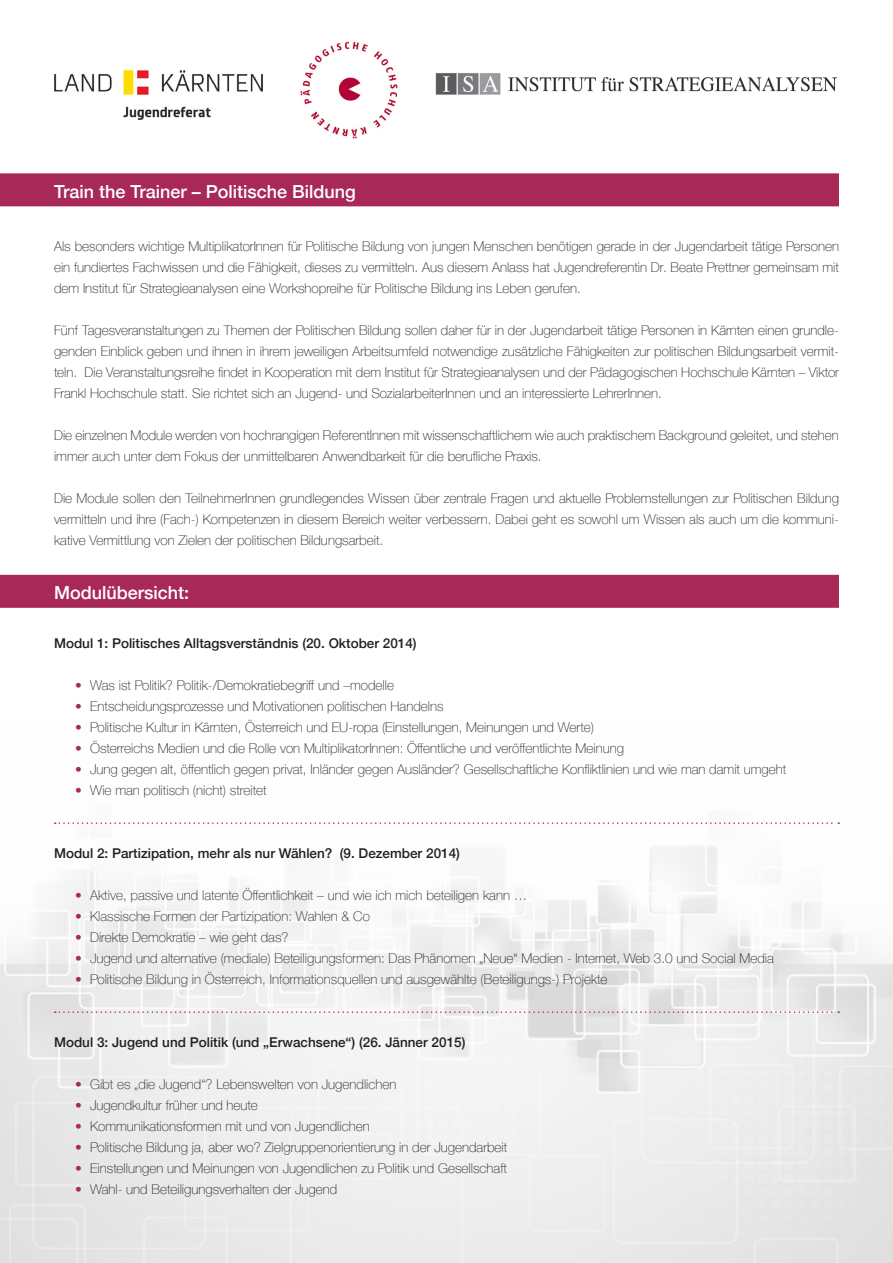
<style>
.page{position:relative;width:893px;height:1263px;background:#fff}
.page>*{position:absolute;margin:0;border:0;box-sizing:border-box;transform-origin:0 0}
.t1{font:500 18px "Helvetica Neue";color:#fff}
.t2{font:100 13.5px/21px "Helvetica Neue";color:#231f20;text-align:justify}
.t3{font:500 13.5px "Helvetica Neue";color:#231f20}
.s1{color:#a82957}
</style>
<div class="page">
<img style="left:0;top:822px;width:893px;height:441px">
<div style="left:0;top:173px;width:839px;height:33px;background:#a82957"></div>
<div style="left:0;top:575px;width:839px;height:33px;background:#a82957"></div>
<svg style="left:55px;top:822px;width:784px;height:2px"></svg>
<svg style="left:55px;top:1011px;width:784px;height:2px"></svg>
<img style="left:435px;top:73px;width:402px;height:22px">
<img style="left:54px;top:71px;width:208px;height:48px">
<img style="left:300px;top:41px;width:98px;height:98px">
<h1 class="t1" style="left:54px;top:177px;width:303px">Train the Trainer – Politische Bildung</h1>
<p class="t2" style="left:54px;top:236px;width:787px">Als besonders wichtige MultiplikatorInnen für Politische Bildung von jungen Menschen benötigen gerade in der Jugendarbeit tätige Personen ein fundiertes Fachwissen und die Fähigkeit, dieses zu vermitteln. Aus diesem Anlass hat Jugendreferentin Dr. Beate Prettner gemeinsam mit dem Institut für Strategieanalysen eine Workshopreihe für Politische Bildung ins Leben gerufen.</p>
<p class="t2" style="left:54px;top:320px;width:786px">Fünf Tagesveranstaltungen zu Themen der Politischen Bildung sollen daher für in der Jugendarbeit tätige Personen in Kärnten einen grundle&shy;genden Einblick geben und ihnen in ihrem jeweiligen Arbeitsumfeld notwendige zusätzliche Fähigkeiten zur politischen Bildungsarbeit vermit&shy;teln. Die Veranstaltungsreihe findet in Kooperation mit dem Institut für Strategieanalysen und der Pädagogischen Hochschule Kärnten – Viktor Frankl Hochschule statt. Sie richtet sich an Jugend- und SozialarbeiterInnen und an interessierte LehrerInnen.</p>
<p class="t2" style="left:54px;top:425px;width:786px">Die einzelnen Module werden von hochrangigen ReferentInnen mit wissenschaftlichem wie auch praktischem Background geleitet, und stehen immer auch unter dem Fokus der unmittelbaren Anwendbarkeit für die berufliche Praxis.</p>
<p class="t2" style="left:54px;top:488px;width:786px">Die Module sollen den TeilnehmerInnen grundlegendes Wissen über zentrale Fragen und aktuelle Problemstellungen zur Politischen Bildung vermitteln und ihre (Fach-) Kompetenzen in diesem Bereich weiter verbessern. Dabei geht es sowohl um Wissen als auch um die kommuni&shy;kative Vermittlung von Zielen der politischen Bildungsarbeit.</p>
<h1 class="t1" style="left:54px;top:578px;width:137px">Modulübersicht:</h1>
<p class="t3" style="left:54px;top:632px;width:364px">Modul 1: Politisches Alltagsverständnis (20. Oktober 2014)</p>
<p class="t2" style="left:75px;top:674px;width:320px"><span class="s1">•</span> Was ist Politik? Politik-/Demokratiebegriff und –modelle</p>
<p class="t2" style="left:75px;top:695px;width:370px"><span class="s1">•</span> Entscheidungsprozesse und Motivationen politischen Handelns</p>
<p class="t2" style="left:75px;top:716px;width:520px"><span class="s1">•</span> Politische Kultur in Kärnten, Österreich und EU-ropa (Einstellungen, Meinungen und Werte)</p>
<p class="t2" style="left:75px;top:737px;width:550px"><span class="s1">•</span> Österreichs Medien und die Rolle von MultiplikatorInnen: Öffentliche und veröffentlichte Meinung</p>
<p class="t2" style="left:75px;top:758px;width:713px"><span class="s1">•</span> Jung gegen alt, öffentlich gegen privat, Inländer gegen Ausländer? Gesellschaftliche Konfliktlinien und wie man damit umgeht</p>
<p class="t2" style="left:75px;top:779px;width:193px"><span class="s1">•</span> Wie man politisch (nicht) streitet</p>
<p class="t3" style="left:54px;top:842px;width:407px">Modul 2: Partizipation, mehr als nur Wählen? (9. Dezember 2014)</p>
<p class="t2" style="left:75px;top:884px;width:453px"><span class="s1">•</span> Aktive, passive und latente Öffentlichkeit – und wie ich mich beteiligen kann …</p>
<p class="t2" style="left:75px;top:905px;width:296px"><span class="s1">•</span> Klassische Formen der Partizipation: Wahlen &amp; Co</p>
<p class="t2" style="left:75px;top:926px;width:215px"><span class="s1">•</span> Direkte Demokratie – wie geht das?</p>
<p class="t2" style="left:75px;top:947px;width:700px"><span class="s1">•</span> Jugend und alternative (mediale) Beteiligungsformen: Das Phänomen „Neue“ Medien - Internet, Web 3.0 und Social Media</p>
<p class="t2" style="left:75px;top:968px;width:534px"><span class="s1">•</span> Politische Bildung in Österreich, Informationsquellen und ausgewählte (Beteiligungs-) Projekte</p>
<p class="t3" style="left:54px;top:1031px;width:413px">Modul 3: Jugend und Politik (und „Erwachsene“) (26. Jänner 2015)</p>
<p class="t2" style="left:75px;top:1073px;width:323px"><span class="s1">•</span> Gibt es „die Jugend“? Lebenswelten von Jugendlichen</p>
<p class="t2" style="left:75px;top:1094px;width:184px"><span class="s1">•</span> Jugendkultur früher und heute</p>
<p class="t2" style="left:75px;top:1115px;width:296px"><span class="s1">•</span> Kommunikationsformen mit und von Jugendlichen</p>
<p class="t2" style="left:75px;top:1136px;width:434px"><span class="s1">•</span> Politische Bildung ja, aber wo? Zielgruppenorientierung in der Jugendarbeit</p>
<p class="t2" style="left:75px;top:1157px;width:433px"><span class="s1">•</span> Einstellungen und Meinungen von Jugendlichen zu Politik und Gesellschaft</p>
<p class="t2" style="left:75px;top:1178px;width:264px"><span class="s1">•</span> Wahl- und Beteiligungsverhalten der Jugend</p>
</div>
